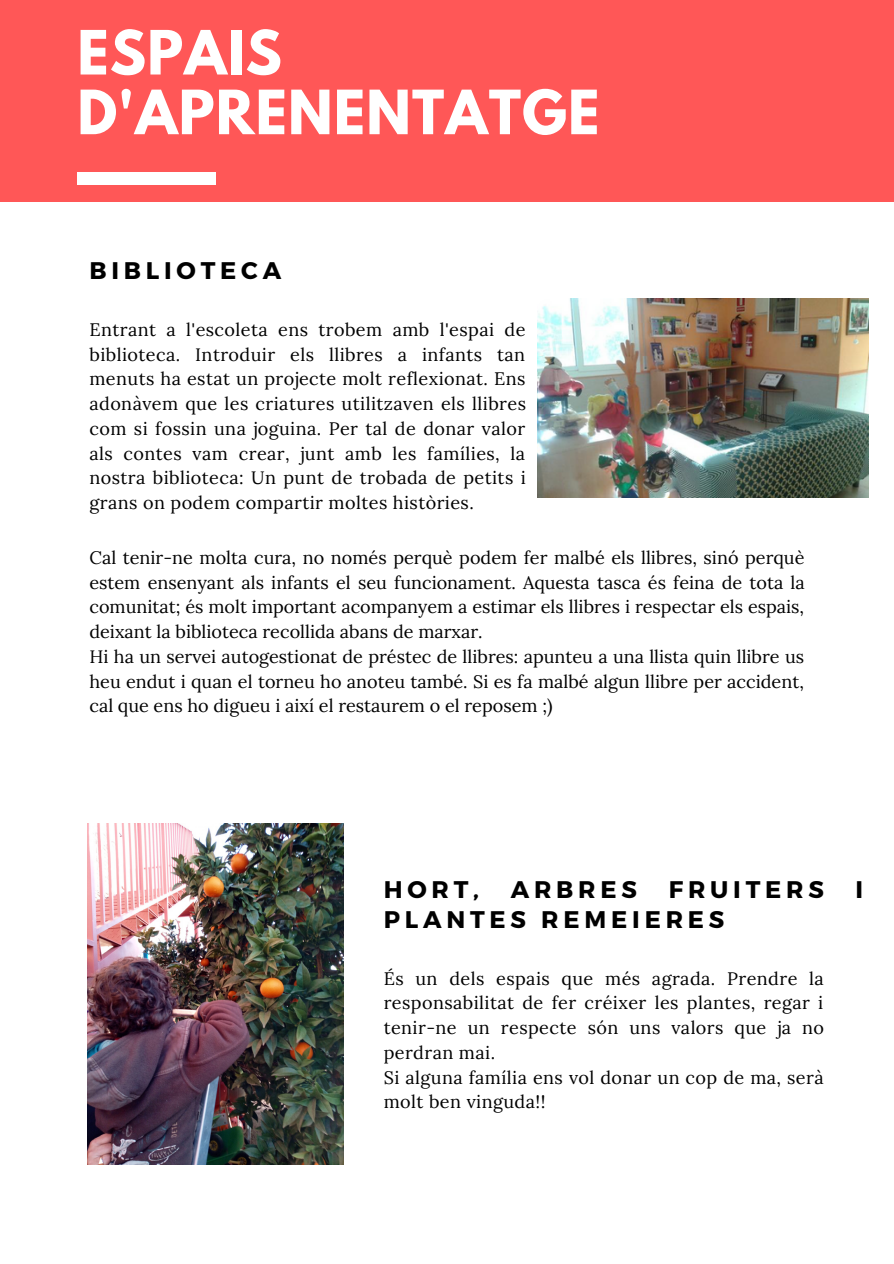
<style>
.page{position:relative;width:894px;height:1264px;background:#fff}
.page>*{position:absolute;margin:0;border:0;box-sizing:border-box;transform-origin:0 0}
.t1{font:700 54px/59.7px "League Spartan";letter-spacing:.02em;color:#fff}
.t2{font:700 24px "Montserrat";letter-spacing:.2em;color:#000}
.t3{font:18px/24.8px "Lora";color:#000;text-align:justify}
.t4{font:18px/24.8px "Lora";letter-spacing:.025em;color:#000}
</style>
<div class="page">
<div style="left:0;top:0;width:893px;height:201px;background:#ff5757"></div>
<div style="left:77px;top:172px;width:139px;height:13px;background:#fff"></div>
<img style="left:88px;top:823px;width:255px;height:341px">
<img style="left:537px;top:298px;width:331px;height:199px">
<h1 class="t1" style="left:77px;top:30px;width:523px">ESPAIS<br>D'APRENENTATGE</h1>
<h2 class="t2" style="left:89px;top:255px;width:193px">BIBLIOTECA</h2>
<p class="t3" style="left:89px;top:317px;width:438px">Entrant a l'escoleta ens trobem amb l'espai de biblioteca. Introduir els llibres a infants tan menuts ha estat un projecte molt reflexionat. Ens adonàvem que les criatures utilitzaven els llibres com si fossin una joguina. Per tal de donar valor als contes vam crear, junt amb les famílies, la nostra biblioteca: Un punt de trobada de petits i grans on podem compartir moltes històries.</p>
<p class="t3" style="left:89px;top:545px;width:716px;text-align:left">Cal tenir-ne molta cura, no només perquè podem fer malbé els llibres, sinó perquè estem ensenyant als infants el seu funcionament. Aquesta tasca és feina de tota la comunitat; és molt important acompanyem a estimar els llibres i respectar els espais, deixant la biblioteca recollida abans de marxar.<br>Hi ha un servei autogestionat de préstec de llibres: apunteu a una llista quin llibre us heu endut i quan el torneu ho anoteu també. Si es fa malbé algun llibre per accident, cal que ens ho digueu i així el restaurem o el reposem ;)</p>
<h2 class="t2" style="left:383px;top:873px;width:97px">HORT,</h2>
<h2 class="t2" style="left:510px;top:873px;width:128px">ARBRES</h2>
<h2 class="t2" style="left:668px;top:873px;width:157px">FRUITERS</h2>
<h2 class="t2" style="left:855px;top:873px;width:9px">I</h2>
<h2 class="t2" style="left:383px;top:904px;width:342px">PLANTES REMEIERES</h2>
<p class="t4" style="left:383px;top:965px;width:441px">És un dels espais que més agrada. Prendre la responsabilitat de fer créixer les plantes, regar i tenir-ne un respecte són uns valors que ja no perdran mai.<br>Si alguna família ens vol donar un cop de ma, serà molt ben vinguda!!</p>
</div>
